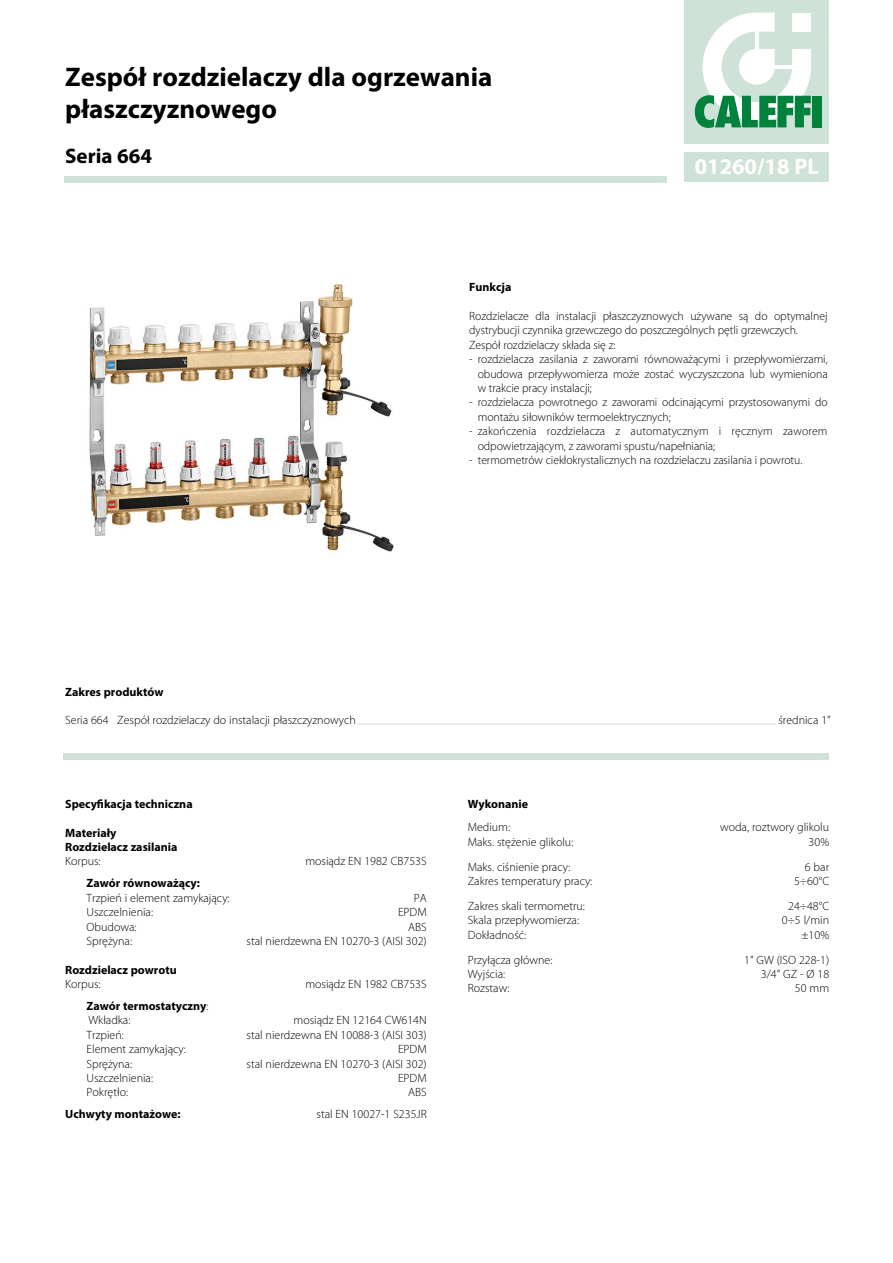
<style>
.page{position:relative;width:893px;height:1263px;background:#fff}
.page>*{position:absolute;margin:0;border:0;box-sizing:border-box;transform-origin:0 0}
.t1{font:700 27px/32.4px "Myriad Pro";color:#000}
.t2{font:700 22.5px "Myriad Pro";color:#fff}
.t3{font:700 21px "Myriad Pro";color:#000}
.t4{font:300 12px/14.4px "Myriad Pro";color:#000}
.t5{font:700 12px/14.4px "Myriad Pro";color:#000}
.s1{font-weight:300}
</style>
<div class="page">
<div style="left:64px;top:753px;width:765px;height:7px;background:#cfe2d8"></div>
<hr style="left:358px;top:724px;width:418px;height:1px;background:#dadada">
<img style="left:89px;top:283px;width:305px;height:269px">
<div style="left:65px;top:176px;width:602px;height:7px;background:#cfe2d8"></div>
<div style="left:685px;top:152px;width:144px;height:30px;background:#cfe2d8"></div>
<div style="left:685px;top:0;width:144px;height:144px;background:#cfe2d8"></div>
<svg style="left:695px;top:13px;width:116px;height:115px"></svg>
<div style="left:812px;top:96px;width:9px;height:31px;background:#00823d"></div>
<h1 class="t1" style="left:65px;top:59px;width:429px">Zespół rozdzielaczy dla ogrzewania płaszczyznowego</h1>
<h3 class="t3" style="left:65px;top:142px;width:88px">Seria 664</h3>
<h2 class="t2" style="left:695px;top:152px;width:126px">01260/18 PL</h2>
<p class="t5" style="left:469px;top:279px;width:44px">Funkcja</p>
<p class="t4" style="left:469px;top:309px;width:360px">Rozdzielacze dla instalacji płaszczyznowych używane są do optymalnej dystrybucji czynnika grzewczego do poszczególnych pętli grzewczych.<br>Zespół rozdzielaczy składa się z:</p>
<p class="t4" style="left:478px;top:352px;width:351px;text-align:justify;text-indent:-9px">- rozdzielacza zasilania z zaworami równoważącymi i przepływomierzami, obudowa przepływomierza może zostać wyczyszczona lub wymieniona w trakcie pracy instalacji;</p>
<p class="t4" style="left:478px;top:395px;width:351px;text-indent:-9px">- rozdzielacza powrotnego z zaworami odcinającymi przystosowanymi do montażu siłowników termoelektrycznych;</p>
<p class="t4" style="left:478px;top:424px;width:351px;text-indent:-9px">- zakończenia rozdzielacza z automatycznym i ręcznym zaworem odpowietrzającym, z zaworami spustu/napełniania;</p>
<p class="t4" style="left:469px;top:453px;width:335px">- termometrów ciekłokrystalicznych na rozdzielaczu zasilania i powrotu.</p>
<p class="t5" style="left:65px;top:685px;width:100px">Zakres produktów</p>
<p class="t4" style="left:65px;top:712px;width:292px">Seria 664 Zespół rozdzielaczy do instalacji płaszczyznowych</p>
<p class="t4" style="left:778px;top:712px;width:54px">średnica 1”</p>
<p class="t5" style="left:65px;top:796px;width:129px">Specyfikacja techniczna</p>
<p class="t5" style="left:65px;top:825px;width:114px">Materiały<br>Rozdzielacz zasilania</p>
<p class="t4" style="left:65px;top:854px;width:37px">Korpus:</p>
<p class="t4" style="left:305px;top:854px;width:123px">mosiądz EN 1982 CB753S</p>
<p class="t5" style="left:87px;top:876px;width:115px">Zawór równoważący:</p>
<p class="t4" style="left:87px;top:890px;width:145px">Trzpień i element zamykający:</p>
<p class="t4" style="left:414px;top:890px;width:15px">PA</p>
<p class="t4" style="left:87px;top:905px;width:68px">Uszczelnienia:</p>
<p class="t4" style="left:398px;top:905px;width:30px">EPDM</p>
<p class="t4" style="left:87px;top:919px;width:52px">Obudowa:</p>
<p class="t4" style="left:408px;top:919px;width:20px">ABS</p>
<p class="t4" style="left:87px;top:934px;width:47px">Sprężyna:</p>
<p class="t4" style="left:247px;top:934px;width:182px">stal nierdzewna EN 10270-3 (AISI 302)</p>
<p class="t5" style="left:65px;top:962px;width:113px">Rozdzielacz powrotu</p>
<p class="t4" style="left:65px;top:977px;width:37px">Korpus:</p>
<p class="t4" style="left:305px;top:977px;width:123px">mosiądz EN 1982 CB753S</p>
<p class="t5" style="left:87px;top:998px;width:124px">Zawór termostatyczny<span class="s1">:<br>Wkładka:</span></p>
<p class="t4" style="left:294px;top:1013px;width:135px">mosiądz EN 12164 CW614N</p>
<p class="t4" style="left:87px;top:1027px;width:39px">Trzpień:</p>
<p class="t4" style="left:247px;top:1027px;width:182px">stal nierdzewna EN 10088-3 (AISI 303)</p>
<p class="t4" style="left:87px;top:1042px;width:101px">Element zamykający:</p>
<p class="t4" style="left:398px;top:1042px;width:30px">EPDM</p>
<p class="t4" style="left:87px;top:1056px;width:47px">Sprężyna:</p>
<p class="t4" style="left:247px;top:1056px;width:182px">stal nierdzewna EN 10270-3 (AISI 302)</p>
<p class="t4" style="left:87px;top:1071px;width:68px">Uszczelnienia:</p>
<p class="t4" style="left:398px;top:1071px;width:30px">EPDM</p>
<p class="t4" style="left:87px;top:1085px;width:43px">Pokrętło:</p>
<p class="t4" style="left:408px;top:1085px;width:20px">ABS</p>
<p class="t5" style="left:65px;top:1107px;width:117px">Uchwyty montażowe:</p>
<p class="t4" style="left:317px;top:1107px;width:112px">stal EN 10027-1 S235JR</p>
<p class="t5" style="left:468px;top:796px;width:62px">Wykonanie</p>
<p class="t4" style="left:468px;top:820px;width:44px">Medium:</p>
<p class="t4" style="left:720px;top:820px;width:111px">woda, roztwory glikolu</p>
<p class="t4" style="left:468px;top:834px;width:107px">Maks. stężenie glikolu:</p>
<p class="t4" style="left:809px;top:834px;width:22px">30%</p>
<p class="t4" style="left:468px;top:859px;width:104px">Maks. ciśnienie pracy:</p>
<p class="t4" style="left:805px;top:859px;width:26px">6 bar</p>
<p class="t4" style="left:468px;top:874px;width:126px">Zakres temperatury pracy:</p>
<p class="t4" style="left:794px;top:874px;width:37px">5÷60°C</p>
<p class="t4" style="left:468px;top:898px;width:119px">Zakres skali termometru:</p>
<p class="t4" style="left:788px;top:898px;width:42px">24÷48°C</p>
<p class="t4" style="left:468px;top:913px;width:113px">Skala przepływomierza:</p>
<p class="t4" style="left:782px;top:913px;width:49px">0÷5 l/min</p>
<p class="t4" style="left:468px;top:927px;width:60px">Dokładność:</p>
<p class="t4" style="left:801px;top:927px;width:29px">±10%</p>
<p class="t4" style="left:468px;top:952px;width:86px">Przyłącza główne:</p>
<p class="t4" style="left:744px;top:952px;width:86px">1” GW (ISO 228-1)</p>
<p class="t4" style="left:468px;top:967px;width:39px">Wyjścia:</p>
<p class="t4" style="left:761px;top:967px;width:70px">3/4” GZ - Ø 18</p>
<p class="t4" style="left:468px;top:981px;width:43px">Rozstaw:</p>
<p class="t4" style="left:795px;top:981px;width:36px">50 mm</p>
</div>
